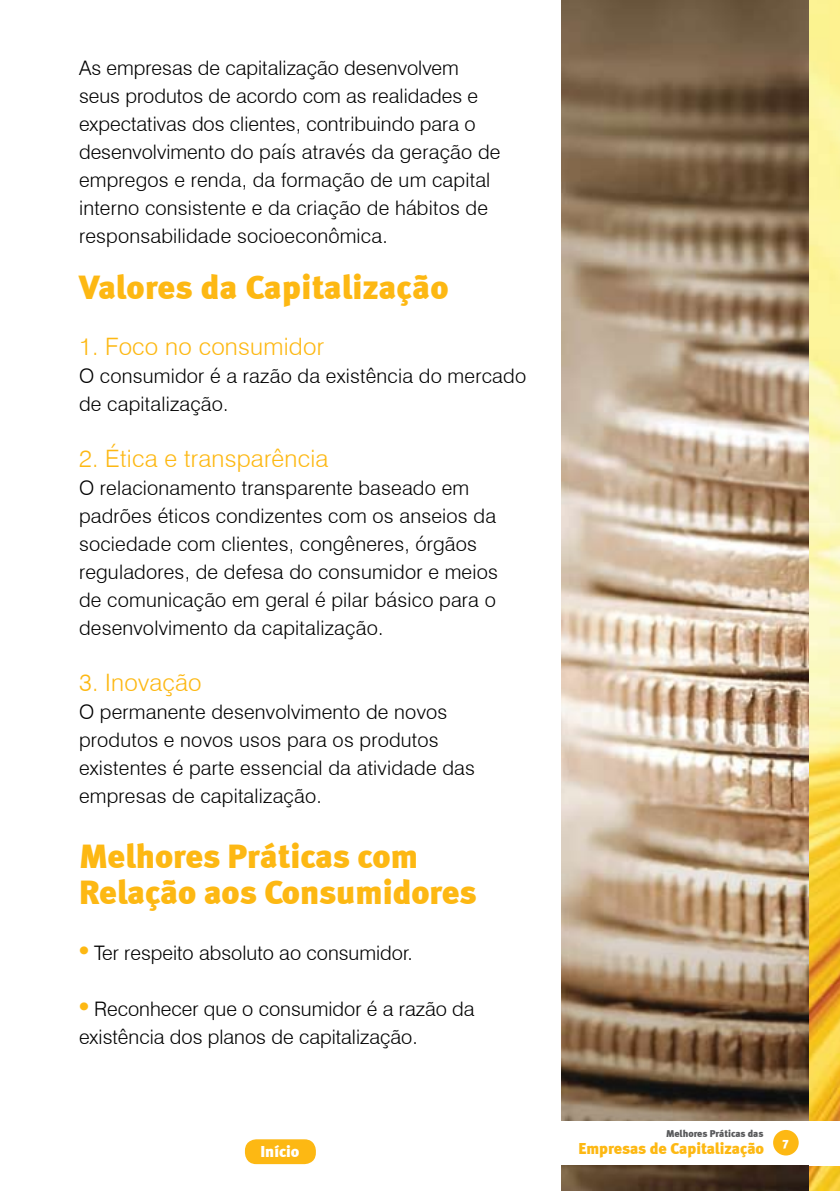
<style>
.page{position:relative;width:840px;height:1191px;background:#fff}
.page>*{position:absolute;margin:0;border:0;box-sizing:border-box;transform-origin:0 0}
.t1{font:34px/36px "Meta Black LF";color:#fdb813}
.t2{font:300 24px "Swiss 721 BT";letter-spacing:.01em;color:#fdb813}
.t3{font:300 20px/28px "Swiss 721 BT";letter-spacing:.01em;color:#000}
.t4{font:16px "Meta Black LF";color:#fdb813}
.t5{font:16px "Meta Black LF";color:#fff}
.t6{font:10px "Meta Black LF";color:#58595b}
.s1{font-family:"Arial";font-weight:700;font-size:28px;color:#fdb813}
</style>
<div class="page">
<img style="left:808px;top:0;width:31px;height:1191px">
<div style="left:772px;top:1130px;width:26px;height:25px;background:#fdb813;border-radius:50%"></div>
<div style="left:803px;top:1120px;width:36px;height:45px;background:#fff"></div>
<img style="left:561px;top:0;width:247px;height:1121px">
<img style="left:561px;top:1165px;width:247px;height:26px">
<div style="left:245px;top:1139px;width:71px;height:25px;background:#fdb813;border-radius:11px"></div>
<p class="t3" style="left:79px;top:54px;width:423px">As empresas de capitalização desenvolvem seus produtos de acordo com as realidades e expectativas dos clientes, contribuindo para o desenvolvimento do país através da geração de empregos e renda, da formação de um capital interno consistente e da criação de hábitos de responsabilidade socioeconômica.</p>
<h1 class="t1" style="left:79px;top:269px;width:371px">Valores da Capitalização</h1>
<p class="t2" style="left:79px;top:332px;width:246px">1. Foco no consumidor</p>
<p class="t3" style="left:79px;top:362px;width:448px">O consumidor é a razão da existência do mercado de capitalização.</p>
<p class="t2" style="left:79px;top:444px;width:251px">2. Ética e transparência</p>
<p class="t3" style="left:79px;top:474px;width:420px">O relacionamento transparente baseado em padrões éticos condizentes com os anseios da sociedade com clientes, congêneres, órgãos reguladores, de defesa do consumidor e meios de comunicação em geral é pilar básico para o desenvolvimento da capitalização.</p>
<p class="t2" style="left:79px;top:668px;width:124px">3. Inovação</p>
<p class="t3" style="left:79px;top:698px;width:397px">O permanente desenvolvimento de novos produtos e novos usos para os produtos existentes é parte essencial da atividade das empresas de capitalização.</p>
<h1 class="t1" style="left:79px;top:837px;width:399px">Melhores Práticas com<br>Relação aos Consumidores</h1>
<p class="t3" style="left:79px;top:938px;width:335px"><span class="s1">•</span> Ter respeito absoluto ao consumidor.</p>
<p class="t3" style="left:79px;top:994px;width:397px"><span class="s1">•</span> Reconhecer que o consumidor é a razão da existência dos planos de capitalização.</p>
<p class="t5" style="left:260px;top:1142px;width:41px">Início</p>
<p class="t6" style="left:665px;top:1127px;width:99px">Melhores Práticas das</p>
<p class="t4" style="left:578px;top:1138px;width:212px">Empresas de Capitalização <sup>7</sup></p>
</div>
